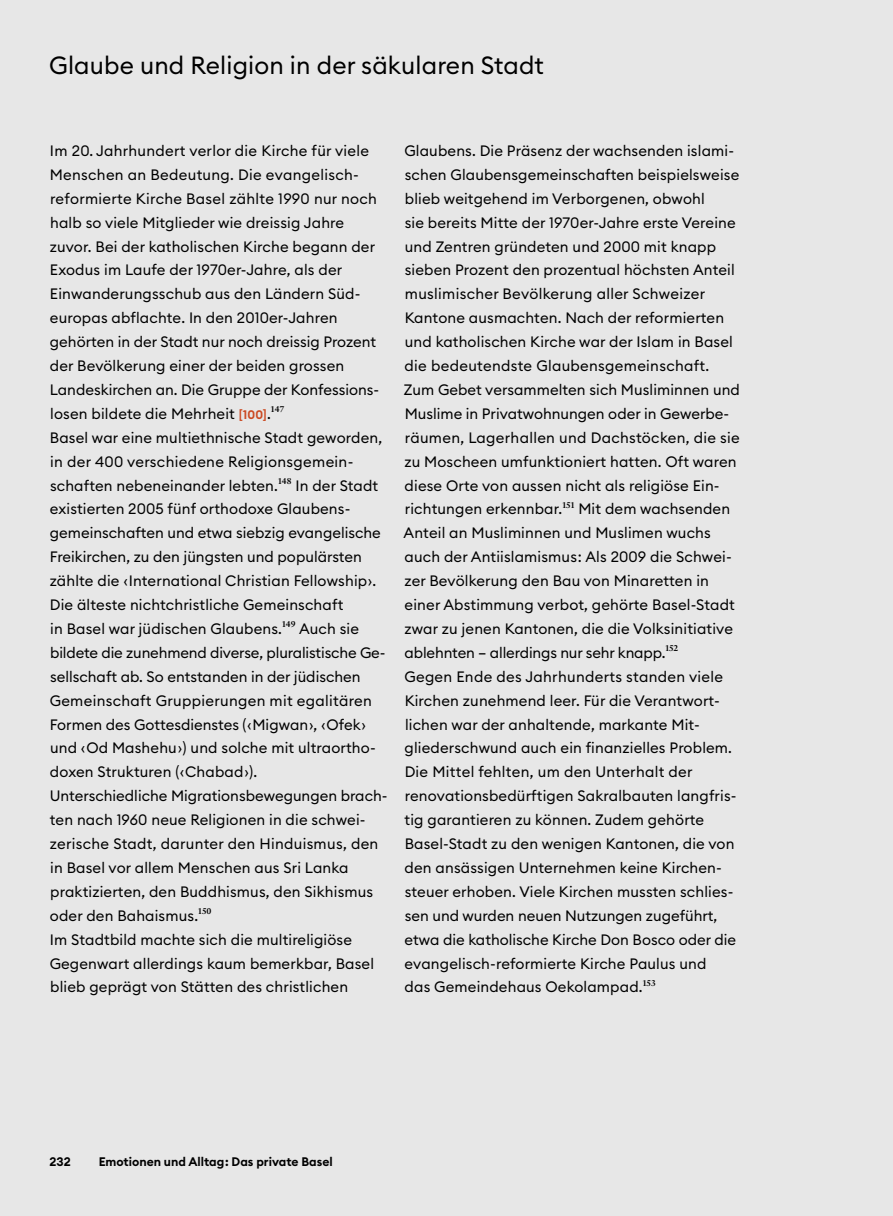
<style>
.page{position:relative;width:893px;height:1216px;background:#fff}
.page>*{position:absolute;margin:0;border:0;box-sizing:border-box;transform-origin:0 0}
.Exkurs_Titel{font:24.5px "Euclid Circular B";letter-spacing:.005em;color:#000}
.Exkurs_GT{font:14.88px/23.8px "Euclid Circular B";letter-spacing:.01em;color:#000}
.Fusszeile_links{font:600 12.25px "Euclid Circular B";color:#000}
.s1{font-weight:600;font-size:12.25px;color:#cb4a23}
</style>
<div class="page">
<div style="left:0;top:0;width:893px;height:1215px;background:#e7e7e7"></div>
<h4 class="Exkurs_Titel" style="left:49px;top:49px;width:496px">Glaube und Religion in der säkularen Stadt</h4>
<p class="Exkurs_GT" style="left:50px;top:139px;width:331px">Im 20. Jahrhundert verlor die Kirche für viele Menschen an Bedeutung. Die evangelisch&shy;reformierte Kirche Basel zählte 1990 nur noch halb so viele Mitglieder wie dreissig Jahre zuvor. Bei der katholischen Kirche begann der Exodus im Laufe der 1970er-Jahre, als der Einwanderungsschub aus den Ländern Süd&shy;europas abflachte. In den 2010er-Jahren gehörten in der Stadt nur noch dreissig Prozent der Bevölkerung einer der beiden grossen Landeskirchen an. Die Gruppe der Konfessions&shy;losen bildete die Mehrheit <span class="s1">[100]</span>.<sup>147</sup></p>
<p class="Exkurs_GT" style="left:50px;top:425px;width:337px">Basel war eine multiethnische Stadt geworden, in der 400 verschiedene Religionsgemein&shy;schaften nebeneinander lebten.<sup>148</sup> In der Stadt existierten 2005 fünf orthodoxe Glaubens&shy;gemeinschaften und etwa siebzig evangelische Freikirchen, zu den jüngsten und populärsten zählte die ‹International Christian Fellowship›.<br>Die älteste nichtchristliche Gemeinschaft<br>in Basel war jüdischen Glaubens.<sup>149</sup> Auch sie bildete die zunehmend diverse, pluralistische Ge&shy;sellschaft ab. So entstanden in der jüdischen Gemeinschaft Gruppierungen mit egalitären Formen des Gottesdienstes (‹Migwan›, ‹Ofek› und ‹Od Mashehu›) und solche mit ultraortho&shy;doxen Strukturen (‹Chabad›).</p>
<p class="Exkurs_GT" style="left:50px;top:783px;width:339px">Unterschiedliche Migrationsbewegungen brach&shy;ten nach 1960 neue Religionen in die schwei&shy;zerische Stadt, darunter den Hinduismus, den in Basel vor allem Menschen aus Sri Lanka praktizierten, den Buddhismus, den Sikhismus oder den Bahaismus.<sup>150</sup></p>
<p class="Exkurs_GT" style="left:50px;top:927px;width:326px">Im Stadtbild machte sich die multireligiöse<br>Gegenwart allerdings kaum bemerkbar, Basel blieb geprägt von Stätten des christlichen</p>
<p class="Exkurs_GT" style="left:404px;top:139px;width:338px">Glaubens. Die Präsenz der wachsenden islami&shy;schen Glaubensgemeinschaften beispielsweise blieb weitgehend im Verborgenen, obwohl<br>sie bereits Mitte der 1970er-Jahre erste Vereine und Zentren gründeten und 2000 mit knapp sieben Prozent den prozentual höchsten Anteil muslimischer Bevölkerung aller Schweizer Kantone ausmachten. Nach der reformierten und katholischen Kirche war der Islam in Basel die bedeutendste Glaubensgemeinschaft.<br>Zum Gebet versammelten sich Musliminnen und Muslime in Privatwohnungen oder in Gewerbe&shy;räumen, Lagerhallen und Dachstöcken, die sie zu Moscheen umfunktioniert hatten. Oft waren diese Orte von aussen nicht als religiöse Ein&shy;richtungen erkennbar.<sup>151</sup> Mit dem wachsenden Anteil an Musliminnen und Muslimen wuchs auch der Antiislamismus: Als 2009 die Schwei&shy;zer Bevölkerung den Bau von Minaretten in einer Abstimmung verbot, gehörte Basel-Stadt zwar zu jenen Kantonen, die die Volksinitiative ablehnten – allerdings nur sehr knapp.<sup>152</sup></p>
<p class="Exkurs_GT" style="left:404px;top:664px;width:334px">Gegen Ende des Jahrhunderts standen viele Kirchen zunehmend leer. Für die Verantwort&shy;lichen war der anhaltende, markante Mit&shy;gliederschwund auch ein finanzielles Problem.<br>Die Mittel fehlten, um den Unterhalt der renovationsbedürftigen Sakralbauten langfris&shy;tig garantieren zu können. Zudem gehörte Basel-Stadt zu den wenigen Kantonen, die von den ansässigen Unternehmen keine Kirchen&shy;steuer erhoben. Viele Kirchen mussten schlies&shy;sen und wurden neuen Nutzungen zugeführt, etwa die katholische Kirche Don Bosco oder die evangelisch-reformierte Kirche Paulus und<br>das Gemeindehaus Oekolampad.<sup>153</sup></p>
<p class="Fusszeile_links" style="left:50px;top:1153px;width:23px">232</p>
<p class="Fusszeile_links" style="left:99px;top:1153px;width:235px">Emotionen und Alltag: Das private Basel</p>
</div>
